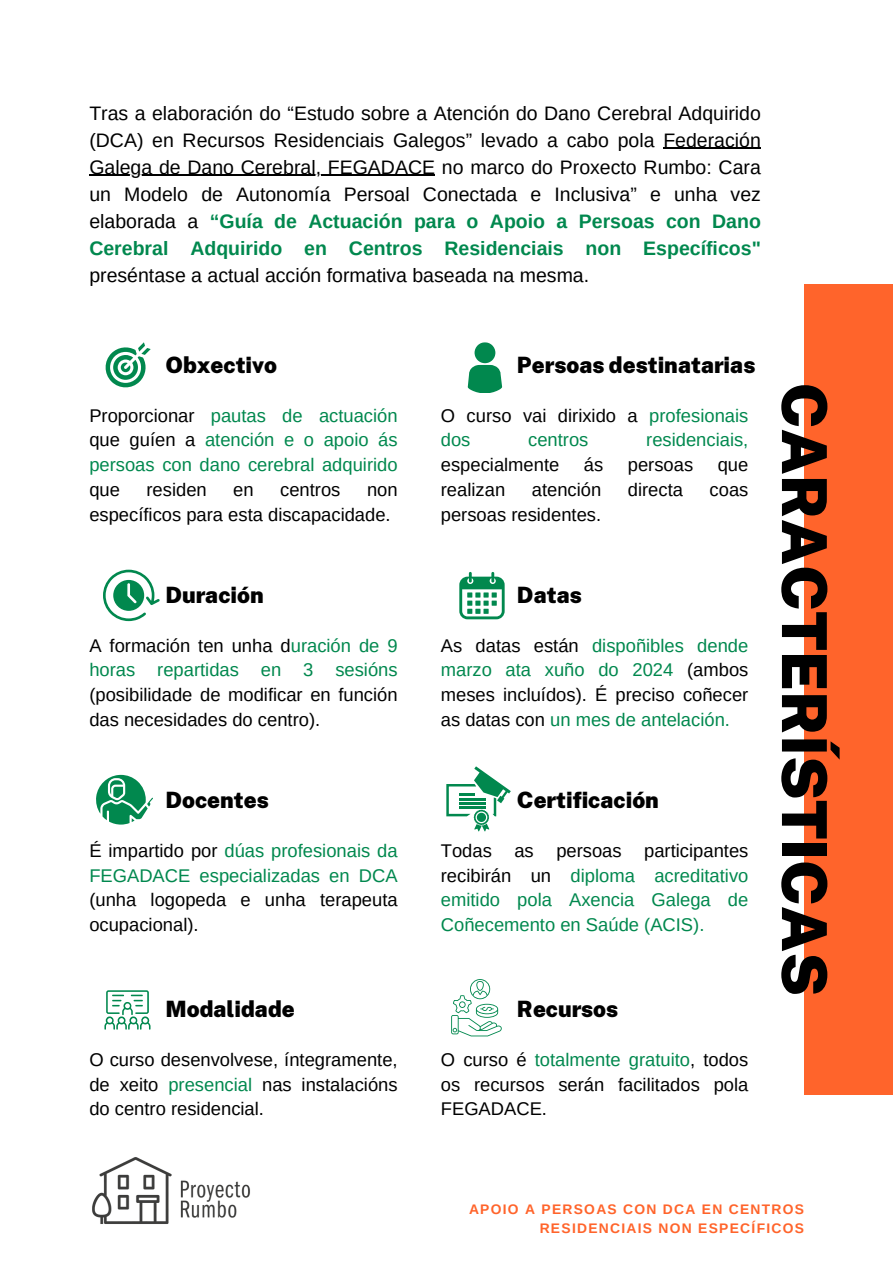
<style>
.page{position:relative;width:893px;height:1264px;background:#fff}
.page>*{position:absolute;margin:0;border:0;box-sizing:border-box;transform-origin:0 0}
.t1{font:900 62.1px "Public Sans";color:#000}
.t2{font:900 22.5px "Public Sans";color:#000}
.t3{font:19.5px/27px "Arimo";color:#000}
.t4{font:18.3px/24.8px "Arimo";color:#000;text-align:justify}
.t5{font:18.3px/24.8px "Arimo";color:#01884e;text-align:justify}
.t6{font:700 13.8px/19.2px "Arimo";letter-spacing:.095em;color:#ff642b;text-align:right}
.s1{font-weight:700;color:#01884e}
.s2{color:#000}
.s3{color:#01884e}
</style>
<div class="page">
<div style="left:804px;top:284px;width:88px;height:810px;background:#ff642b"></div>
<svg style="left:467px;top:342px;width:35px;height:51px"></svg>
<svg style="left:105px;top:342px;width:46px;height:46px"></svg>
<svg style="left:103px;top:569px;width:56px;height:52px"></svg>
<svg style="left:459px;top:572px;width:45px;height:47px"></svg>
<svg style="left:96px;top:775px;width:57px;height:49px"></svg>
<svg style="left:446px;top:766px;width:64px;height:65px"></svg>
<svg style="left:104px;top:990px;width:46px;height:39px"></svg>
<svg style="left:451px;top:979px;width:51px;height:57px"></svg>
<img style="left:92px;top:1157px;width:158px;height:67px">
<hr style="left:663px;top:148px;width:97px;height:1px;background:#000">
<hr style="left:89px;top:175px;width:346px;height:1px;background:#000">
<p class="t3" style="left:89px;top:99px;width:673px">Tras a elaboración do “Estudo sobre a Atención do Dano Cerebral Adquirido (DCA) en Recursos Residenciais Galegos” levado a cabo pola Federación</p>
<h2 class="t3" style="left:89px;top:153px;width:673px;text-align:justify">Galega de Dano Cerebral, FEGADACE no marco do Proxecto Rumbo: Cara un Modelo de Autonomía Persoal Conectada e Inclusiva” e unha vez elaborada a <span class="s1">“Guía de Actuación para o Apoio a Persoas con Dano Cerebral Adquirido en Centros Residenciais non Específicos" </span>preséntase a actual acción formativa baseada na mesma.</h2>
<h2 class="t2" style="left:165px;top:352px;width:113px">Obxectivo</h2>
<h3 class="t5" style="left:89px;top:403px;width:310px"><span class="s2">Proporcionar</span> pautas de actuación <span class="s2">que guíen a</span> atención e o apoio ás persoas con dano cerebral adquirido <span class="s2">que</span></h3>
<h3 class="t4" style="left:146px;top:477px;width:62px">residen</h3>
<h3 class="t4" style="left:233px;top:477px;width:22px">en</h3>
<h3 class="t4" style="left:280px;top:477px;width:62px">centros</h3>
<h3 class="t4" style="left:89px;top:477px;width:310px;text-indent:277px">non específicos para esta discapacidade.</h3>
<h3 class="t2" style="left:165px;top:581px;width:100px">Duración</h3>
<p class="t4" style="left:89px;top:632px;width:310px">A formación ten unha d<span class="s3">uración de 9 horas repartidas en 3 sesións </span>(posibilidade de modificar en función das necesidades do centro).</p>
<p class="t2" style="left:165px;top:787px;width:105px">Docentes</p>
<h2 class="t4" style="left:89px;top:838px;width:310px">É impartido por <span class="s3">dúas profesionais da FEGADACE especializadas en DCA </span>(unha logopeda e unha terapeuta ocupacional).</h2>
<h2 class="t2" style="left:165px;top:995px;width:131px">Modalidade</h2>
<h3 class="t4" style="left:89px;top:1047px;width:310px">O curso desenvolvese, íntegramente, de xeito <span class="s3">presencial</span> nas instalacións do centro residencial.</h3>
<h3 class="t2" style="left:517px;top:352px;width:240px">Persoas destinatarias</h3>
<p class="t4" style="left:441px;top:403px;width:309px">O curso vai dirixido a <span class="s3">profesionais dos</span></p>
<p class="t5" style="left:528px;top:428px;width:62px">centros</p>
<p class="t5" style="left:646px;top:428px;width:104px">residenciais,</p>
<p class="t4" style="left:441px;top:452px;width:120px">especialmente</p>
<p class="t4" style="left:584px;top:452px;width:21px">ás</p>
<p class="t4" style="left:627px;top:452px;width:67px">persoas</p>
<p class="t4" style="left:717px;top:452px;width:32px">que</p>
<p class="t4" style="left:441px;top:477px;width:66px">realizan</p>
<p class="t4" style="left:531px;top:477px;width:71px">atención</p>
<p class="t4" style="left:627px;top:477px;width:57px">directa</p>
<p class="t4" style="left:709px;top:477px;width:40px">coas</p>
<p class="t4" style="left:441px;top:502px;width:162px">persoas residentes.</p>
<p class="t2" style="left:517px;top:581px;width:66px">Datas</p>
<h2 class="t4" style="left:441px;top:632px;width:309px">As datas están <span class="s3">dispoñibles dende marzo ata xuño do 2024</span> (ambos meses incluídos). É preciso coñecer as datas con <span class="s3">un mes de antelación.</span></h2>
<h2 class="t2" style="left:517px;top:787px;width:143px">Certificación</h2>
<h3 class="t5" style="left:441px;top:838px;width:309px"><span class="s2">Todas as persoas participantes recibirán un</span> diploma acreditativo emitido pola Axencia Galega de Coñecemento en Saúde (ACIS).</h3>
<h3 class="t2" style="left:517px;top:995px;width:103px">Recursos</h3>
<p class="t4" style="left:441px;top:1047px;width:309px">O curso é <span class="s3">totalmente gratuito</span>, todos os recursos serán facilitados pola FEGADACE.</p>
<h3 class="t1" style="left:840px;top:382px;width:615px;rotate:90deg">CARACTERÍSTICAS</h3>
<h2 class="t6" style="left:469px;top:1199px;width:336px">APOIO A PERSOAS CON DCA EN CENTROS<br>RESIDENCIAIS NON ESPECÍFICOS</h2>
</div>
